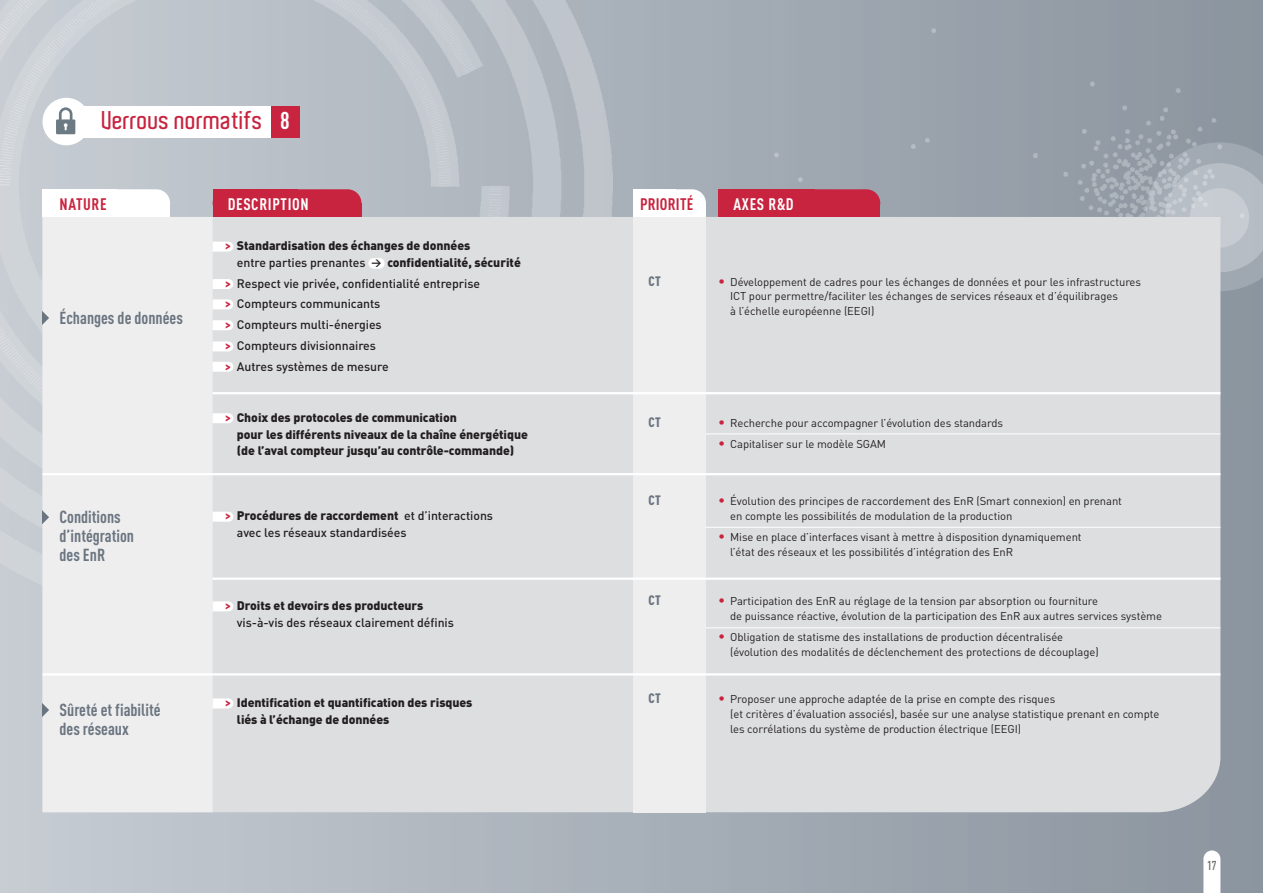
<style>
.page{position:relative;width:1263px;height:893px;background:#fff}
.page>*{position:absolute;margin:0;border:0;box-sizing:border-box;transform-origin:0 0}
.t1{font:600 24.75px "Aldo";color:#c8233f}
.t2{font:700 17.25px/18.8px "DIN Cond";color:#6b7580}
.t3{font:700 16.5px "DIN Cond";letter-spacing:.04em;color:#fff}
.t4{font:700 16.5px "DIN Cond";letter-spacing:.015em;color:#c8233f}
.t5{font:900 13.5px "DIN Cond";letter-spacing:.03em;color:#6b7580}
.t6{font:500 12.75px "DIN Cond";color:#636366}
.t7{font:500 12.3px/20.7px "DIN";letter-spacing:-.005em;color:#231f20}
.t8{font:900 12.3px/16.5px "DIN";letter-spacing:-.005em;color:#231f20}
.t9{font:11.25px/14.7px "DIN";letter-spacing:-.005em;color:#231f20}
.t10{font:700 9.75px "DIN";color:#231f20}
.s1{font-family:"DIN Cond";font-weight:700;font-size:24px;color:#fff}
.s2{font-family:"DIN Cond";color:#c8233f}
.s3{font-weight:500}
.s4{font-weight:900}
.s5{font-family:"DIN Cond";font-weight:900;color:#c8233f}
.s6{font-family:"DIN Cond";font-weight:900;font-size:13.5px;color:#c8233f}
</style>
<div class="page">
<div style="left:0;top:0;width:1263px;height:893px;background:linear-gradient(to right,#c7ccd3,#8b949f)"></div>
<img style="left:774px;top:0;width:489px;height:410px">
<img style="left:1145px;top:142px;width:118px;height:149px">
<img style="left:1164px;top:163px;width:99px;height:109px">
<img style="left:1190px;top:188px;width:59px;height:60px">
<img style="left:0;top:0;width:612px;height:624px">
<div style="left:213px;top:217px;width:1007px;height:595px;background:#dddee0"></div>
<div style="left:43px;top:217px;width:170px;height:595px;background:#eeeeef"></div>
<div style="left:213px;top:189px;width:148px;height:28px;background:#c8233f;border-radius:14px"></div>
<div style="left:213px;top:203px;width:148px;height:14px;background:#c8233f"></div>
<div style="left:213px;top:189px;width:85px;height:28px;background:#c8233f"></div>
<div style="left:43px;top:189px;width:127px;height:28px;background:#fff;border-radius:14px"></div>
<div style="left:43px;top:203px;width:127px;height:14px;background:#fff"></div>
<div style="left:43px;top:189px;width:74px;height:28px;background:#fff"></div>
<div style="left:634px;top:189px;width:72px;height:28px;background:#fff;border-radius:14px"></div>
<div style="left:634px;top:203px;width:72px;height:14px;background:#fff"></div>
<div style="left:634px;top:189px;width:42px;height:28px;background:#fff"></div>
<div style="left:731px;top:189px;width:149px;height:28px;background:#c8233f;border-radius:14px"></div>
<div style="left:731px;top:203px;width:149px;height:14px;background:#c8233f"></div>
<div style="left:719px;top:189px;width:96px;height:28px;background:#c8233f"></div>
<div style="left:634px;top:217px;width:72px;height:595px;background:#eeeeef"></div>
<div style="left:53px;top:106px;width:238px;height:31px;background:#fff"></div>
<div style="left:271px;top:106px;width:29px;height:31px;background:#c8233f"></div>
<hr style="left:43px;top:673px;width:1177px;height:2px;background:#fff">
<hr style="left:43px;top:473px;width:1177px;height:2px;background:#fff">
<hr style="left:213px;top:392px;width:1007px;height:2px;background:#fff">
<hr style="left:213px;top:578px;width:1007px;height:2px;background:#fff">
<div style="left:43px;top:98px;width:47px;height:47px;background:#fff;border-radius:24px"></div>
<svg style="left:56px;top:107px;width:19px;height:27px"></svg>
<svg style="left:213px;top:413px;width:20px;height:10px"></svg>
<svg style="left:213px;top:341px;width:20px;height:10px"></svg>
<svg style="left:213px;top:279px;width:20px;height:10px"></svg>
<svg style="left:213px;top:299px;width:20px;height:10px"></svg>
<svg style="left:213px;top:320px;width:20px;height:10px"></svg>
<svg style="left:213px;top:362px;width:20px;height:10px"></svg>
<svg style="left:213px;top:242px;width:20px;height:10px"></svg>
<svg style="left:213px;top:512px;width:20px;height:10px"></svg>
<svg style="left:213px;top:601px;width:20px;height:10px"></svg>
<svg style="left:213px;top:698px;width:20px;height:10px"></svg>
<svg style="left:43px;top:306px;width:6px;height:24px"></svg>
<svg style="left:43px;top:698px;width:6px;height:24px"></svg>
<svg style="left:43px;top:505px;width:6px;height:24px"></svg>
<hr style="left:706px;top:434px;width:514px;height:1px;background:#fff">
<hr style="left:706px;top:628px;width:514px;height:1px;background:#fff">
<hr style="left:706px;top:527px;width:514px;height:1px;background:#fff">
<div style="left:368px;top:258px;width:17px;height:11px;background:#fff;border-radius:5px"></div>
<svg style="left:1203px;top:850px;width:17px;height:43px"></svg>
<h1 class="t1" style="left:102px;top:106px;width:189px">Verrous normatifs <span class="s1">8</span></h1>
<h3 class="t4" style="left:60px;top:198px;width:49px">NATURE</h3>
<h3 class="t3" style="left:228px;top:198px;width:82px">DESCRIPTION</h3>
<h3 class="t4" style="left:640px;top:198px;width:55px">PRIORITÉ</h3>
<h3 class="t3" style="left:733px;top:198px;width:62px">AXES R&amp;D</h3>
<h2 class="t2" style="left:60px;top:311px;width:125px">Échanges de données</h2>
<h2 class="t2" style="left:60px;top:509px;width:76px">Conditions d’intégration des EnR</h2>
<h2 class="t2" style="left:60px;top:702px;width:103px">Sûreté et fiabilité des réseaux</h2>
<p class="t8" style="left:237px;top:238px;width:235px;text-indent:-11px"><span class="s2">&gt;</span> Standardisation des échanges de données <span class="s3">entre parties prenantes</span></p>
<p class="t7" style="left:225px;top:252px;width:297px;text-indent:162px"><span class="s4">confidentialité, sécurité </span><span class="s5">&gt;</span> Respect vie privée, confidentialité entreprise<br><span class="s5">&gt;</span> Compteurs communicants<br><span class="s5">&gt;</span> Compteurs multi-énergies<br><span class="s5">&gt;</span> Compteurs divisionnaires<br><span class="s5">&gt;</span> Autres systèmes de mesure</p>
<p class="t10" style="left:371px;top:257px;width:11px">&gt;</p>
<p class="t8" style="left:237px;top:410px;width:292px;text-indent:-11px"><span class="s2">&gt;</span> Choix des protocoles de communication<br>pour les différents niveaux de la chaîne énergétique (de l’aval compteur jusqu’au contrôle-commande)</p>
<p class="t7" style="left:237px;top:508px;width:258px;line-height:16.5px;text-indent:-11px"><span class="s5">&gt;</span> <span class="s4">Procédures de raccordement</span> et d’interactions avec les réseaux standardisées</p>
<p class="t7" style="left:237px;top:598px;width:219px;line-height:16.5px;text-indent:-11px"><span class="s5">&gt;</span> <span class="s4">Droits et devoirs des producteurs </span>vis-à-vis des réseaux clairement définis</p>
<p class="t8" style="left:237px;top:695px;width:237px;text-indent:-11px"><span class="s2">&gt;</span> Identification et quantification des risques liés à l’échange de données</p>
<p class="t5" style="left:648px;top:276px;width:14px">CT</p>
<p class="t5" style="left:648px;top:418px;width:14px">CT</p>
<p class="t5" style="left:648px;top:496px;width:14px">CT</p>
<p class="t5" style="left:648px;top:596px;width:14px">CT</p>
<p class="t5" style="left:648px;top:694px;width:14px">CT</p>
<p class="t9" style="left:730px;top:274px;width:412px;text-indent:-11px"><span class="s6">•</span> Développement de cadres pour les échanges de données et pour les infrastructures<br>ICT pour permettre/faciliter les échanges de services réseaux et d’équilibrages<br>à l’échelle européenne (EEGI)</p>
<p class="t9" style="left:719px;top:416px;width:286px"><span class="s6">•</span> Recherche pour accompagner l’évolution des standards</p>
<p class="t9" style="left:719px;top:437px;width:169px"><span class="s6">•</span> Capitaliser sur le modèle SGAM</p>
<p class="t9" style="left:730px;top:494px;width:393px;text-indent:-11px"><span class="s6">•</span> Évolution des principes de raccordement des EnR (Smart connexion) en prenant en compte les possibilités de modulation de la production</p>
<p class="t9" style="left:730px;top:530px;width:353px;text-indent:-11px"><span class="s6">•</span> Mise en place d’interfaces visant à mettre à disposition dynamiquement l’état des réseaux et les possibilités d’intégration des EnR</p>
<p class="t9" style="left:730px;top:594px;width:433px;text-indent:-11px"><span class="s6">•</span> Participation des EnR au réglage de la tension par absorption ou fourniture<br>de puissance réactive, évolution de la participation des EnR aux autres services système</p>
<p class="t9" style="left:730px;top:630px;width:370px;text-indent:-11px"><span class="s6">•</span> Obligation de statisme des installations de production décentralisée (évolution des modalités de déclenchement des protections de découplage)</p>
<p class="t9" style="left:730px;top:692px;width:431px;text-indent:-11px"><span class="s6">•</span> Proposer une approche adaptée de la prise en compte des risques<br>(et critères d’évaluation associés), basée sur une analyse statistique prenant en compte les corrélations du système de production électrique (EEGI)</p>
<p class="t6" style="left:1207px;top:860px;width:11px">17</p>
</div>
